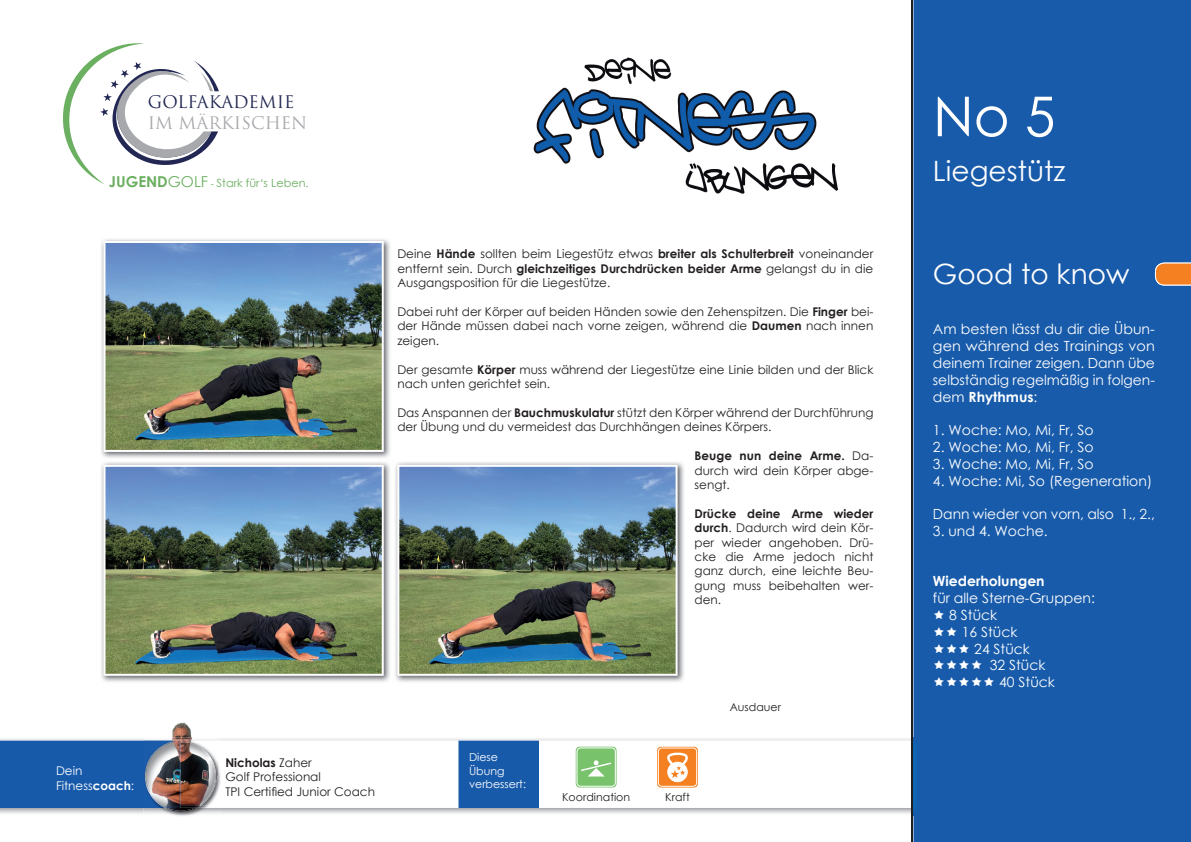
<style>
.page{position:relative;width:1191px;height:842px;background:#fff}
.page>*{position:absolute;margin:0;border:0;box-sizing:border-box;transform-origin:0 0}
.t1{font:55px "Century Gothic";color:#fff}
.t2{font:28px "Century Gothic";color:#fff}
.t3{font:16.9px "Trajan Pro";color:#222853}
.t4{font:16.9px "Trajan Pro";color:#a8a9ad}
.t5{font:14px/16.8px "Century Gothic";color:#fff;text-align:justify}
.t6{font:700 14px "Century Gothic";color:#fff}
.t7{font:12px/14.4px "Century Gothic";color:#231f20;text-align:justify}
.t8{font:12px/14.4px "Century Gothic";color:#fff}
.t9{font:11.3px "Century Gothic";color:#6baf60}
.t10{font:11px "Century Gothic";color:#231f20}
.t11{font:11px/13.2px "Century Gothic";color:#fff}
.s1{font-weight:700;font-size:15px}
.s2{font-size:15px}
.s3{font-size:9.4px}
.s4{font-weight:700}
</style>
<div class="page">
<img style="left:0;top:737px;width:913px;height:78px">
<svg style="left:221px;top:741px;width:692px;height:67px"></svg>
<svg style="left:63px;top:43px;width:156px;height:141px"></svg>
<div style="left:913px;top:0;width:278px;height:842px;background:#185baa"></div>
<hr style="left:911px;top:0;width:1px;height:842px;background:#231f20">
<img style="left:144px;top:739px;width:77px;height:77px">
<img style="left:217px;top:741px;width:4px;height:67px">
<div style="left:0;top:741px;width:145px;height:67px;background:#185aaa"></div>
<img style="left:145px;top:722px;width:71px;height:90px">
<img style="left:142px;top:745px;width:2px;height:34px">
<img style="left:217px;top:743px;width:2px;height:63px">
<img style="left:200px;top:741px;width:17px;height:67px">
<img style="left:144px;top:742px;width:1px;height:65px">
<img style="left:164px;top:741px;width:33px;height:71px">
<img style="left:189px;top:743px;width:27px;height:63px">
<img style="left:145px;top:742px;width:34px;height:65px">
<div style="left:458px;top:741px;width:81px;height:67px;background:#185aaa"></div>
<img style="left:533px;top:58px;width:306px;height:136px">
<svg style="left:1155px;top:263px;width:36px;height:23px"></svg>
<img style="left:101px;top:462px;width:289px;height:220px">
<img style="left:103px;top:465px;width:281px;height:211px">
<img style="left:395px;top:462px;width:289px;height:220px">
<img style="left:397px;top:465px;width:280px;height:211px">
<img style="left:101px;top:239px;width:289px;height:219px">
<img style="left:103px;top:241px;width:281px;height:211px">
<div style="left:657px;top:747px;width:41px;height:40px;background:#f58021;border-radius:4px"></div>
<div style="left:658px;top:748px;width:39px;height:38px;border:1px solid #fff;border-radius:4px"></div>
<svg style="left:667px;top:752px;width:21px;height:30px"></svg>
<div style="left:576px;top:747px;width:40px;height:40px;background:#77c26b;border-radius:4px"></div>
<div style="left:577px;top:748px;width:38px;height:38px;border:1px solid #fff;border-radius:4px"></div>
<svg style="left:581px;top:760px;width:31px;height:16px"></svg>
<svg style="left:934px;top:610px;width:10px;height:9px"></svg>
<svg style="left:934px;top:627px;width:22px;height:9px"></svg>
<svg style="left:934px;top:643px;width:35px;height:10px"></svg>
<svg style="left:934px;top:660px;width:47px;height:9px"></svg>
<svg style="left:934px;top:677px;width:60px;height:9px"></svg>
<h3 class="t3" style="left:148px;top:91px;width:148px">GOLFAKADEMIE</h3>
<h3 class="t4" style="left:148px;top:112px;width:161px">IM MÄRKISCHEN</h3>
<p class="t9" style="left:109px;top:175px;width:201px"><span class="s1">JUGEND</span><span class="s2">GOLF</span> <span class="s3">-</span> Stark für‘s Leben.</p>
<p class="t7" style="left:397px;top:247px;width:477px">Deine <span class="s4">Hände</span> sollten beim Liegestütz etwas <span class="s4">breiter als Schulterbreit</span> voneinander entfernt sein. Durch <span class="s4">gleichzeitiges Durchdrücken beider Arme</span> gelangst du in die Ausgangsposition für die Liegestütze.</p>
<p class="t7" style="left:397px;top:304px;width:477px">Dabei ruht der Körper auf beiden Händen sowie den Zehenspitzen. Die <span class="s4">Finger</span> bei&shy;der Hände müssen dabei nach vorne zeigen, während die <span class="s4">Daumen</span> nach innen zeigen.</p>
<p class="t7" style="left:397px;top:362px;width:477px">Der gesamte <span class="s4">Körper</span> muss während der Liegestütze eine Linie bilden und der Blick nach unten gerichtet sein.</p>
<p class="t7" style="left:397px;top:405px;width:477px">Das Anspannen der <span class="s4">Bauchmuskulatur</span> stützt den Körper während der Durchführung der Übung und du vermeidest das Durchhängen deines Körpers.</p>
<p class="t7" style="left:694px;top:448px;width:180px"><span class="s4">Beuge nun deine Arme.</span> Da&shy;durch wird dein Körper abge&shy;sengt.</p>
<p class="t7" style="left:694px;top:506px;width:180px"><span class="s4">Drücke deine Arme wieder durch</span>. Dadurch wird dein Kör&shy;per wieder angehoben. Drü&shy;cke die Arme jedoch nicht ganz durch, eine leichte Beu&shy;gung muss beibehalten wer&shy;den.</p>
<p class="t8" style="left:56px;top:764px;width:80px">Dein<br>Fitness<span class="s4">coach</span>:</p>
<p class="t7" style="left:225px;top:755px;width:151px;text-align:left"><span class="s4">Nicholas</span> Zaher<br>Golf Professional<br>TPI Certified Junior Coach</p>
<p class="t11" style="left:469px;top:751px;width:58px">Diese<br>Übung verbessert:</p>
<p class="t10" style="left:562px;top:789px;width:70px">Koordination</p>
<p class="t10" style="left:665px;top:789px;width:26px">Kraft</p>
<p class="t10" style="left:730px;top:699px;width:53px">Ausdauer</p>
<h1 class="t1" style="left:933px;top:78px;width:124px">No 5</h1>
<h2 class="t2" style="left:933px;top:151px;width:134px">Liegestütz</h2>
<h2 class="t2" style="left:933px;top:254px;width:198px">Good to know</h2>
<p class="t5" style="left:933px;top:321px;width:223px">Am besten lässt du dir die Übun&shy;gen während des Trainings von deinem Trainer zeigen. Dann übe selbständig regelmäßig in folgen&shy;dem <span class="s4">Rhythmus</span>:</p>
<p class="t5" style="left:933px;top:422px;width:162px">1. Woche: Mo, Mi, Fr, So</p>
<p class="t5" style="left:933px;top:438px;width:162px">2. Woche: Mo, Mi, Fr, So</p>
<p class="t5" style="left:933px;top:455px;width:162px">3. Woche: Mo, Mi, Fr, So</p>
<p class="t5" style="left:933px;top:472px;width:221px">4. Woche: Mi, So (Regeneration)</p>
<p class="t5" style="left:933px;top:506px;width:223px">Dann wieder von vorn, also 1., 2.,</p>
<p class="t5" style="left:933px;top:522px;width:116px">3. und 4. Woche.</p>
<p class="t6" style="left:933px;top:572px;width:113px">Wiederholungen</p>
<p class="t5" style="left:933px;top:590px;width:164px">für alle Sterne-Gruppen:</p>
<p class="t5" style="left:949px;top:606px;width:49px">8 Stück</p>
<p class="t5" style="left:961px;top:623px;width:57px">16 Stück</p>
<p class="t5" style="left:974px;top:640px;width:57px">24 Stück</p>
<p class="t5" style="left:989px;top:657px;width:57px">32 Stück</p>
<p class="t5" style="left:999px;top:674px;width:57px">40 Stück</p>
</div>
